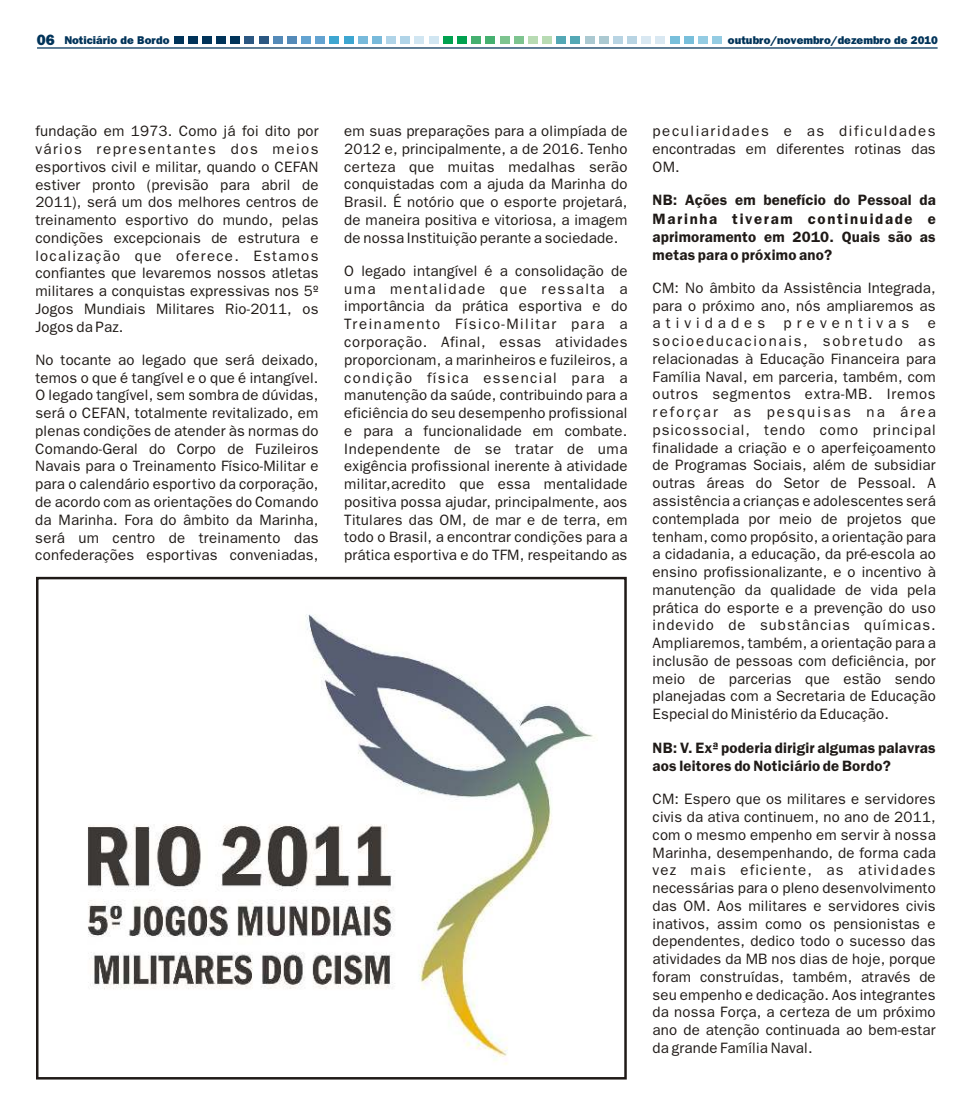
<style>
.page{position:relative;width:975px;height:1117px;background:#fff}
.page>*{position:absolute;margin:0;border:0;box-sizing:border-box;transform-origin:0 0}
.t1{font:15px/17.8px "Frankfurt Gothic";letter-spacing:.015em;color:#1f1a17;text-align:justify}
.t2{font:700 15px/18px "Frankfurt Gothic";letter-spacing:.015em;color:#1f1a17;text-align:justify}
.t3{font:800 11.25px "Frankfurt Gothic";color:#003359}
.s1{font-size:15px}
</style>
<div class="page">
<hr style="left:37px;top:47px;width:901px;height:2px;background:#003359">
<div style="left:202px;top:36px;width:9px;height:8px;background:#003359"></div>
<div style="left:216px;top:36px;width:10px;height:8px;background:#003359"></div>
<div style="left:231px;top:36px;width:9px;height:8px;background:#003359"></div>
<div style="left:245px;top:36px;width:9px;height:8px;background:#2b5782"></div>
<div style="left:259px;top:36px;width:9px;height:8px;background:#2b5782"></div>
<div style="left:273px;top:36px;width:9px;height:8px;background:#548ab8"></div>
<div style="left:287px;top:36px;width:10px;height:8px;background:#548ab8"></div>
<div style="left:301px;top:36px;width:10px;height:8px;background:#63a3d1"></div>
<div style="left:316px;top:36px;width:9px;height:8px;background:#63a3d1"></div>
<div style="left:330px;top:36px;width:9px;height:8px;background:#3da6d1"></div>
<div style="left:344px;top:36px;width:9px;height:8px;background:#3da6d1"></div>
<div style="left:358px;top:36px;width:9px;height:8px;background:#78badb"></div>
<div style="left:372px;top:36px;width:10px;height:8px;background:#78badb"></div>
<div style="left:387px;top:36px;width:9px;height:8px;background:#b0d4e8"></div>
<div style="left:401px;top:36px;width:9px;height:8px;background:#b0d4e8"></div>
<div style="left:415px;top:36px;width:9px;height:8px;background:#d1e6f2"></div>
<div style="left:429px;top:36px;width:9px;height:8px;background:#d1e6f2"></div>
<div style="left:443px;top:36px;width:9px;height:8px;background:#00a14f"></div>
<div style="left:457px;top:36px;width:10px;height:8px;background:#00a14f"></div>
<div style="left:472px;top:36px;width:9px;height:8px;background:#45b070"></div>
<div style="left:486px;top:36px;width:9px;height:8px;background:#45b070"></div>
<div style="left:500px;top:36px;width:9px;height:8px;background:#7dc48f"></div>
<div style="left:514px;top:36px;width:9px;height:8px;background:#7dc48f"></div>
<div style="left:528px;top:36px;width:9px;height:8px;background:#b8dbb3"></div>
<div style="left:542px;top:36px;width:10px;height:8px;background:#b8dbb3"></div>
<div style="left:557px;top:36px;width:9px;height:8px;background:#54a8b5"></div>
<div style="left:571px;top:36px;width:9px;height:8px;background:#54a8b5"></div>
<div style="left:585px;top:36px;width:9px;height:8px;background:#abc9d1"></div>
<div style="left:599px;top:36px;width:9px;height:8px;background:#abc9d1"></div>
<div style="left:613px;top:36px;width:10px;height:8px;background:#b8d4e3"></div>
<div style="left:627px;top:36px;width:10px;height:8px;background:#b8d4e3"></div>
<div style="left:642px;top:36px;width:9px;height:8px;background:#d9e8f2"></div>
<div style="left:656px;top:36px;width:9px;height:8px;background:#d9e8f2"></div>
<div style="left:670px;top:36px;width:9px;height:8px;background:#78bfdb"></div>
<div style="left:684px;top:36px;width:9px;height:8px;background:#78bfdb"></div>
<div style="left:698px;top:36px;width:10px;height:8px;background:#94cce3"></div>
<div style="left:713px;top:36px;width:9px;height:8px;background:#94cce3"></div>
<div style="left:188px;top:36px;width:10px;height:8px;background:#003359"></div>
<div style="left:175px;top:36px;width:9px;height:8px;background:#003359"></div>
<img style="left:88px;top:614px;width:508px;height:451px">
<div style="left:36px;top:576px;width:591px;height:503px;border:3px solid #1f1a17"></div>
<p class="t3" style="left:37px;top:37px;width:134px"><span class="s1">06</span> Noticiário de Bordo</p>
<p class="t3" style="left:728px;top:37px;width:212px">outubro/novembro/dezembro de 2010</p>
<p class="t1" style="left:35px;top:124px;width:285px">fundação em 1973. Como já foi dito por vários representantes dos meios esportivos civil e militar, quando o CEFAN estiver pronto (previsão para abril de 2011), será um dos melhores centros de treinamento esportivo do mundo, pelas condições excepcionais de estrutura e localização que oferece. Estamos confiantes que levaremos nossos atletas militares a conquistas expressivas nos 5º Jogos Mundiais Militares Rio-2011, os Jogos da Paz.</p>
<p class="t1" style="left:35px;top:352px;width:285px">No tocante ao legado que será deixado, temos o que é tangível e o que é intangível.<br>O legado tangível, sem sombra de dúvidas, será o CEFAN, totalmente revitalizado, em plenas condições de atender às normas do Comando-Geral do Corpo de Fuzileiros Navais para o Treinamento Físico-Militar e para o calendário esportivo da corporação, de acordo com as orientações do Comando da Marinha. Fora do âmbito da Marinha, será um centro de treinamento das confederações esportivas conveniadas,</p>
<p class="t1" style="left:344px;top:123px;width:285px">em suas preparações para a olimpíada de 2012 e, principalmente, a de 2016. Tenho certeza que muitas medalhas serão conquistadas com a ajuda da Marinha do Brasil. É notório que o esporte projetará, de maneira positiva e vitoriosa, a imagem de nossa Instituição perante a sociedade.</p>
<p class="t1" style="left:344px;top:263px;width:285px">O legado intangível é a consolidação de uma mentalidade que ressalta a importância da prática esportiva e do Treinamento Físico-Militar para a corporação. Afinal, essas atividades proporcionam, a marinheiros e fuzileiros, a condição física essencial para a manutenção da saúde, contribuindo para a eficiência do seu desempenho profissional e para a funcionalidade em combate.<br>Independente de se tratar de uma exigência profissional inerente à atividade militar,acredito que essa mentalidade positiva possa ajudar, principalmente, aos Titulares das OM, de mar e de terra, em todo o Brasil, a encontrar condições para a prática esportiva e do TFM, respeitando as</p>
<p class="t1" style="left:653px;top:123px;width:285px">peculiaridades e as dificuldades encontradas em diferentes rotinas das OM.</p>
<p class="t2" style="left:653px;top:192px;width:285px">NB: Ações em benefício do Pessoal da Marinha tiveram continuidade e aprimoramento em 2010. Quais são as metas para o próximo ano?</p>
<p class="t1" style="left:653px;top:280px;width:285px">CM: No âmbito da Assistência Integrada, para o próximo ano, nós ampliaremos as atividades preventivas e socioeducacionais, sobretudo as relacionadas à Educação Financeira para Família Naval, em parceria, também, com outros segmentos extra-MB. Iremos reforçar as pesquisas na área psicossocial, tendo como principal finalidade a criação e o aperfeiçoamento de Programas Sociais, além de subsidiar outras áreas do Setor de Pessoal. A assistência a crianças e adolescentes será contemplada por meio de projetos que tenham, como propósito, a orientação para a cidadania, a educação, da pré-escola ao ensino profissionalizante, e o incentivo à manutenção da qualidade de vida pela prática do esporte e a prevenção do uso indevido de substâncias químicas.<br>Ampliaremos, também, a orientação para a inclusão de pessoas com deficiência, por meio de parcerias que estão sendo planejadas com a Secretaria de Educação Especial do Ministério da Educação.</p>
<p class="t2" style="left:653px;top:740px;width:285px">NB: V. Exª poderia dirigir algumas palavras aos leitores do Noticiário de Bordo?</p>
<p class="t1" style="left:653px;top:791px;width:285px">CM: Espero que os militares e servidores civis da ativa continuem, no ano de 2011, com o mesmo empenho em servir à nossa Marinha, desempenhando, de forma cada vez mais eficiente, as atividades necessárias para o pleno desenvolvimento das OM. Aos militares e servidores civis inativos, assim como os pensionistas e dependentes, dedico todo o sucesso das atividades da MB nos dias de hoje, porque foram construídas, também, através de seu empenho e dedicação. Aos integrantes da nossa Força, a certeza de um próximo ano de atenção continuada ao bem-estar da grande Família Naval.</p>
</div>
